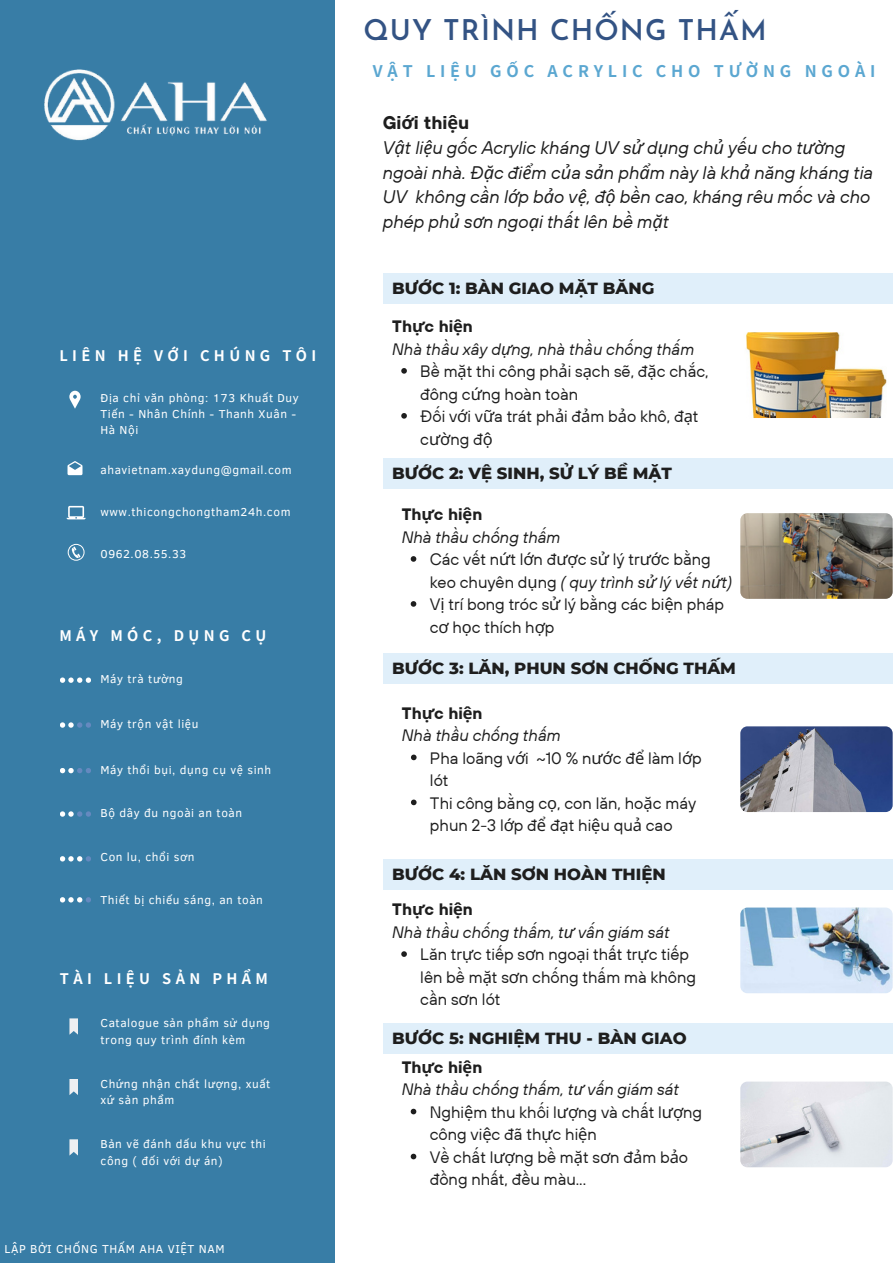
<style>
.page{position:relative;width:893px;height:1264px;background:#fff}
.page>*{position:absolute;margin:0;border:0;box-sizing:border-box;transform-origin:0 0}
.t1{font:600 28.5px "Josefin Sans";letter-spacing:.035em;color:#335384}
.t2{font:italic 18.15px/24.8px "TT Hoves";color:#1e1e1e}
.t3{font:700 18.15px "TT Hoves";color:#1e1e1e}
.t4{font:16.5px/22.5px "TT Hoves";color:#1e1e1e}
.t5{font:italic 16.5px "TT Hoves";color:#1e1e1e}
.t6{font:800 16.5px "Montserrat";color:#1e1e1e}
.t7{font:700 16.5px "TT Hoves";color:#1e1e1e}
.t8{font:700 16.05px "Noto Sans JP";letter-spacing:.3em;color:#5ba7d1}
.t9{font:700 14.55px "Noto Sans JP";letter-spacing:.3em;color:#fff}
.t10{font:11.85px/16.4px "Clear Sans";letter-spacing:.05em;color:#fff}
.s1{font-family:"Noto Sans"}
.s2{font-style:italic}
.s3{font-family:"Noto Sans";font-style:italic}
</style>
<div class="page">
<div style="left:0;top:0;width:334px;height:1262px;background:#387da6"></div>
<svg style="left:69px;top:391px;width:12px;height:18px"></svg>
<svg style="left:67px;top:506px;width:19px;height:13px"></svg>
<svg style="left:67px;top:461px;width:15px;height:14px"></svg>
<svg style="left:69px;top:1018px;width:9px;height:16px"></svg>
<svg style="left:69px;top:1079px;width:9px;height:16px"></svg>
<svg style="left:69px;top:1139px;width:9px;height:16px"></svg>
<svg style="left:60px;top:897px;width:31px;height:5px"></svg>
<svg style="left:60px;top:856px;width:31px;height:5px"></svg>
<svg style="left:60px;top:768px;width:31px;height:5px"></svg>
<svg style="left:60px;top:722px;width:31px;height:5px"></svg>
<svg style="left:60px;top:677px;width:31px;height:6px"></svg>
<svg style="left:60px;top:811px;width:31px;height:5px"></svg>
<svg style="left:68px;top:544px;width:17px;height:16px"></svg>
<img style="left:740px;top:332px;width:152px;height:86px;border-radius:7px">
<img style="left:44px;top:69px;width:223px;height:72px">
<img style="left:740px;top:513px;width:152px;height:86px;border-radius:7px">
<img style="left:740px;top:726px;width:152px;height:86px;border-radius:7px">
<img style="left:740px;top:907px;width:152px;height:86px;border-radius:7px">
<img style="left:740px;top:1081px;width:152px;height:86px;border-radius:7px">
<div style="left:383px;top:273px;width:509px;height:30px;background:#e0effa"></div>
<div style="left:383px;top:458px;width:509px;height:30px;background:#e0effa"></div>
<div style="left:383px;top:653px;width:509px;height:30px;background:#e0effa"></div>
<div style="left:383px;top:859px;width:509px;height:31px;background:#e0effa"></div>
<div style="left:383px;top:1023px;width:509px;height:30px;background:#e0effa"></div>
<svg style="left:401px;top:368px;width:6px;height:5px"></svg>
<svg style="left:401px;top:413px;width:6px;height:5px"></svg>
<svg style="left:410px;top:556px;width:6px;height:5px"></svg>
<svg style="left:410px;top:601px;width:6px;height:5px"></svg>
<svg style="left:411px;top:754px;width:5px;height:6px"></svg>
<svg style="left:411px;top:799px;width:5px;height:6px"></svg>
<svg style="left:401px;top:951px;width:6px;height:5px"></svg>
<svg style="left:410px;top:1108px;width:6px;height:6px"></svg>
<svg style="left:410px;top:1153px;width:6px;height:6px"></svg>
<p class="t9" style="left:59px;top:344px;width:258px">LIÊN HỆ VỚI CHÚNG TÔI</p>
<p class="t10" style="left:100px;top:389px;width:200px">Địa chỉ văn phòng: 173 Khuất Duy<br>Tiến - Nhân Chính - Thanh Xuân -<br>Hà Nội</p>
<p class="t10" style="left:100px;top:461px;width:193px">ahavietnam.xaydung@gmail.com</p>
<p class="t10" style="left:100px;top:503px;width:191px">www.thicongchongtham24h.com</p>
<p class="t10" style="left:100px;top:545px;width:87px">0962.08.55.33</p>
<p class="t9" style="left:59px;top:623px;width:208px">MÁY MÓC, DỤNG CỤ</p>
<p class="t10" style="left:100px;top:670px;width:84px">Máy trà tường</p>
<p class="t10" style="left:100px;top:714px;width:99px">Máy trộn vật liệu</p>
<p class="t10" style="left:100px;top:761px;width:172px">Máy thổi bụi, dụng cụ vệ sinh</p>
<p class="t10" style="left:100px;top:804px;width:143px">Bộ dây đu ngoài an toàn</p>
<p class="t10" style="left:100px;top:848px;width:96px">Con lu, chổi sơn</p>
<p class="t10" style="left:100px;top:891px;width:164px">Thiết bị chiếu sáng, an toàn</p>
<p class="t9" style="left:60px;top:966px;width:210px">TÀI LIỆU SẢN PHẨM</p>
<p class="t10" style="left:100px;top:1014px;width:171px">Catalogue sản phẩm sử dụng trong quy trình đính kèm</p>
<p class="t10" style="left:100px;top:1074px;width:171px">Chứng nhận chất lượng, xuất xứ sản phẩm</p>
<p class="t10" style="left:100px;top:1135px;width:167px">Bản vẽ đánh dấu khu vực thi công ( đối với dự án)</p>
<p class="t10" style="left:5px;top:1239px;width:221px">LẬP BỞI CHỐNG THẤM AHA VIỆT NAM</p>
<p class="t1" style="left:363px;top:18px;width:405px">QUY TRÌNH CHỐNG THẤM</p>
<p class="t8" style="left:373px;top:59px;width:504px">VẬT LIỆU GỐC ACRYLIC CHO TƯỜNG NGOÀI</p>
<p class="t3" style="left:383px;top:111px;width:88px">Gi<span class="s1">ớ</span>i thi<span class="s1">ệ</span>u</p>
<p class="t2" style="left:383px;top:135px;width:492px">V<span class="s1">ậ</span>t li<span class="s1">ệ</span>u gốc Acrylic kháng UV s<span class="s1">ử</span> d<span class="s1">ụ</span>ng ch<span class="s1">ủ</span> yếu cho t<span class="s1">ườ</span>ng ngoài nhà. Đ<span class="s1">ặ</span>c đi<span class="s1">ể</span>m c<span class="s1">ủ</span>a s<span class="s1">ả</span>n ph<span class="s1">ẩ</span>m này là kh<span class="s1">ả</span> năng kháng tia UV không cần l<span class="s1">ớ</span>p b<span class="s1">ả</span>o v<span class="s1">ệ</span>, đ<span class="s1">ộ</span> bền cao, kháng rêu mốc và cho phép ph<span class="s1">ủ</span> s<span class="s1">ơ</span>n ngo<span class="s1">ạ</span>i thất lên bề m<span class="s1">ặ</span>t</p>
<p class="t6" style="left:392px;top:278px;width:264px">BƯỚC 1: BÀN GIAO MẶT BĂNG</p>
<p class="t7" style="left:392px;top:315px;width:82px">Th<span class="s1">ự</span>c hi<span class="s1">ệ</span>n</p>
<p class="t5" style="left:392px;top:338px;width:303px">Nhà thầu xây d<span class="s1">ự</span>ng, nhà thầu chống thấm</p>
<p class="t4" style="left:420px;top:360px;width:290px">Bề m<span class="s1">ặ</span>t thi công ph<span class="s1">ả</span>i s<span class="s1">ạ</span>ch sẽ, đ<span class="s1">ặ</span>c chắc, đông c<span class="s1">ứ</span>ng hoàn toàn</p>
<p class="t4" style="left:420px;top:404px;width:280px">Đối v<span class="s1">ớ</span>i v<span class="s1">ữ</span>a trát ph<span class="s1">ả</span>i đ<span class="s1">ả</span>m b<span class="s1">ả</span>o khô, đ<span class="s1">ạ</span>t c<span class="s1">ườ</span>ng đ<span class="s1">ộ</span></p>
<p class="t6" style="left:392px;top:463px;width:281px">BƯỚC 2: VỆ SINH, SỬ LÝ BỀ MẶT</p>
<p class="t7" style="left:401px;top:503px;width:82px">Th<span class="s1">ự</span>c hi<span class="s1">ệ</span>n</p>
<p class="t5" style="left:401px;top:526px;width:160px">Nhà thầu chống thấm</p>
<p class="t4" style="left:429px;top:547px;width:304px">Các vết n<span class="s1">ứ</span>t l<span class="s1">ớ</span>n đ<span class="s1">ượ</span>c s<span class="s1">ử</span> lý tr<span class="s1">ướ</span>c bằng keo chuyên d<span class="s1">ụ</span>ng <span class="s2">( quy trình s</span><span class="s3">ử</span> <span class="s2">lý vết n</span><span class="s3">ứ</span><span class="s2">t)</span></p>
<p class="t4" style="left:429px;top:592px;width:296px">V<span class="s1">ị</span> trí bong tróc s<span class="s1">ử</span> lý bằng các bi<span class="s1">ệ</span>n pháp c<span class="s1">ơ</span> h<span class="s1">ọ</span>c thích h<span class="s1">ợ</span>p</p>
<p class="t6" style="left:392px;top:658px;width:345px">BƯỚC 3: LĂN, PHUN SƠN CHỐNG THẤM</p>
<p class="t7" style="left:402px;top:702px;width:82px">Th<span class="s1">ự</span>c hi<span class="s1">ệ</span>n</p>
<p class="t5" style="left:402px;top:724px;width:160px">Nhà thầu chống thấm</p>
<p class="t4" style="left:430px;top:746px;width:273px">Pha loãng v<span class="s1">ớ</span>i ~10 % n<span class="s1">ướ</span>c đ<span class="s1">ể</span> làm l<span class="s1">ớ</span>p lót</p>
<p class="t4" style="left:430px;top:791px;width:268px">Thi công bằng c<span class="s1">ọ</span>, con lăn, ho<span class="s1">ặ</span>c máy phun 2-3 l<span class="s1">ớ</span>p đ<span class="s1">ể</span> đ<span class="s1">ạ</span>t hi<span class="s1">ệ</span>u qu<span class="s1">ả</span> cao</p>
<p class="t6" style="left:392px;top:864px;width:275px">BƯỚC 4: LĂN SƠN HOÀN THIỆN</p>
<p class="t7" style="left:392px;top:898px;width:82px">Th<span class="s1">ự</span>c hi<span class="s1">ệ</span>n</p>
<p class="t5" style="left:392px;top:921px;width:279px">Nhà thầu chống thấm, t<span class="s1">ư</span> vấn giám sát</p>
<p class="t4" style="left:420px;top:942px;width:277px">Lăn tr<span class="s1">ự</span>c tiếp s<span class="s1">ơ</span>n ngo<span class="s1">ạ</span>i thất tr<span class="s1">ự</span>c tiếp lên bề m<span class="s1">ặ</span>t s<span class="s1">ơ</span>n chống thấm mà không cần s<span class="s1">ơ</span>n lót</p>
<p class="t6" style="left:392px;top:1027px;width:296px">BƯỚC 5: NGHIỆM THU - BÀN GIAO</p>
<p class="t7" style="left:401px;top:1056px;width:82px">Th<span class="s1">ự</span>c hi<span class="s1">ệ</span>n</p>
<p class="t5" style="left:401px;top:1078px;width:279px">Nhà thầu chống thấm, t<span class="s1">ư</span> vấn giám sát</p>
<p class="t4" style="left:429px;top:1100px;width:274px">Nghi<span class="s1">ệ</span>m thu khối l<span class="s1">ượ</span>ng và chất l<span class="s1">ượ</span>ng công vi<span class="s1">ệ</span>c đã th<span class="s1">ự</span>c hi<span class="s1">ệ</span>n</p>
<p class="t4" style="left:429px;top:1145px;width:260px">Về chất l<span class="s1">ượ</span>ng bề m<span class="s1">ặ</span>t s<span class="s1">ơ</span>n đ<span class="s1">ả</span>m b<span class="s1">ả</span>o đồng nhất, đều màu...</p>
</div>
